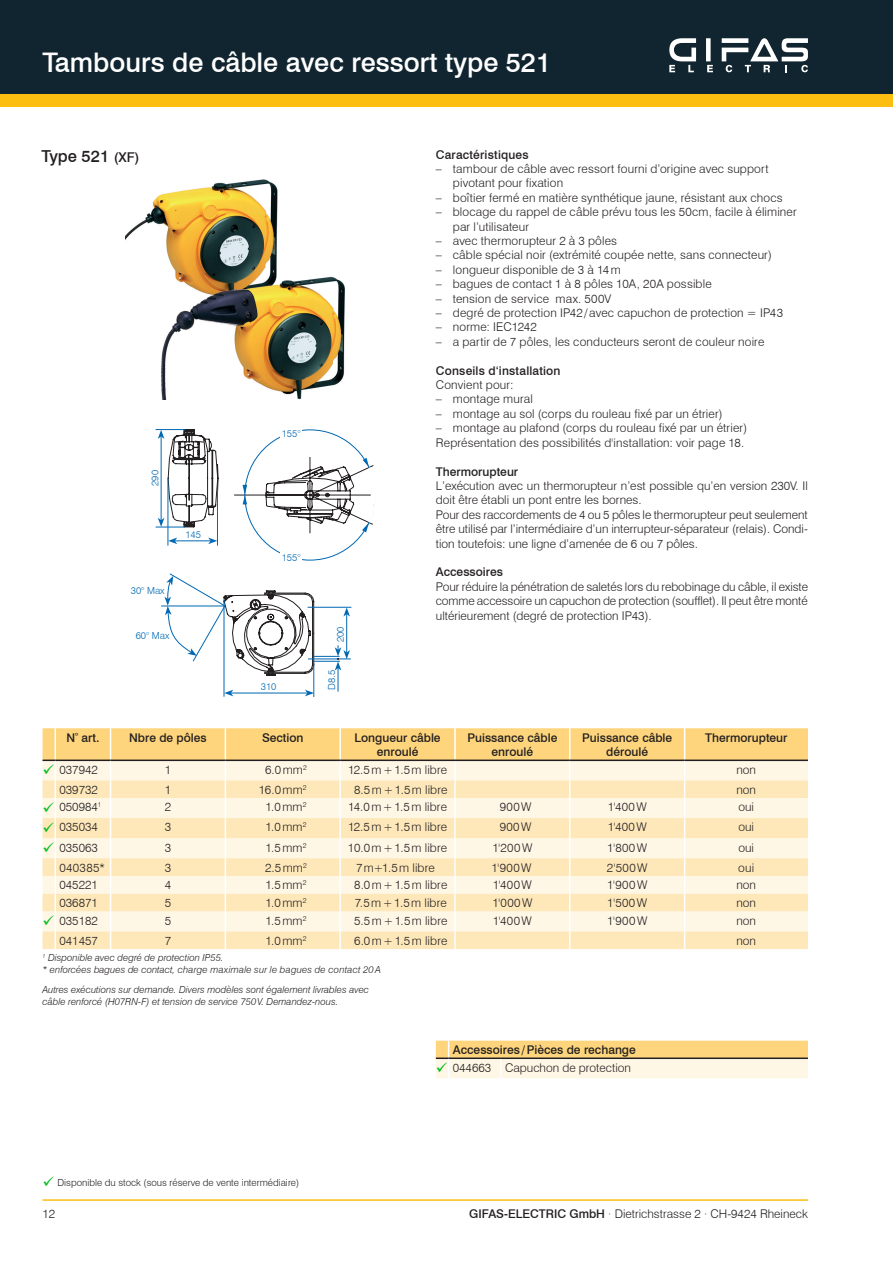
<style>
.page{position:relative;width:893px;height:1263px;background:#fff}
.page>*{position:absolute;margin:0;border:0;box-sizing:border-box;transform-origin:0 0}
.t1{font:500 27px "Swiss 721 BT";color:#fff}
.t2{font:500 16.5px "Swiss 721 BT";color:#231f20}
.t3{font:300 12px/14.4px "Swiss 721 BT";letter-spacing:.01em;color:#231f20}
.t4{font:500 12px/14.4px "Swiss 721 BT";color:#231f20;text-align:center}
.t5{font:italic 300 9.75px/12px "Swiss 721 BT";color:#231f20}
.t6{font:300 9.75px "Swiss 721 BT";color:#231f20}
.t7{font:300 9.75px "Swiss 721 BT";color:#0168b3}
.s1{font-size:13.5px}
.s2{color:#00bf1d}
.s3{font-weight:500}
</style>
<div class="page">
<div style="left:0;top:89px;width:893px;height:17px;background:#fdbe12"></div>
<div style="left:0;top:0;width:893px;height:94px;background:#112530"></div>
<hr style="left:43px;top:1199px;width:765px;height:2px;background:#fdbe12">
<div style="left:706px;top:38px;width:5px;height:23px;background:#fff"></div>
<svg style="left:669px;top:38px;width:27px;height:34px"></svg>
<svg style="left:707px;top:65px;width:6px;height:7px"></svg>
<svg style="left:722px;top:38px;width:86px;height:34px"></svg>
<img style="left:126px;top:179px;width:219px;height:221px">
<hr style="left:175px;top:541px;width:36px;height:1px;background:#0168b3">
<svg style="left:169px;top:537px;width:8px;height:7px"></svg>
<svg style="left:208px;top:537px;width:9px;height:7px"></svg>
<svg style="left:156px;top:429px;width:62px;height:99px"></svg>
<hr style="left:168px;top:478px;width:1px;height:68px;background:#0168b3">
<hr style="left:217px;top:489px;width:1px;height:57px;background:#0168b3">
<hr style="left:161px;top:606px;width:64px;height:1px;background:#0168b3">
<hr style="left:224px;top:600px;width:1px;height:97px;background:#0168b3">
<hr style="left:314px;top:663px;width:1px;height:34px;background:#0168b3">
<hr style="left:308px;top:659px;width:43px;height:1px;background:#0168b3">
<hr style="left:308px;top:607px;width:43px;height:1px;background:#0168b3">
<svg style="left:235px;top:457px;width:139px;height:76px"></svg>
<svg style="left:164px;top:573px;width:186px;height:123px"></svg>
<svg style="left:43px;top:728px;width:765px;height:221px;background:#fceac4"></svg>
<svg style="left:436px;top:1041px;width:372px;height:37px;background:#f5dfaf"></svg>
<h1 class="t1" style="left:43px;top:46px;width:510px">Tambours de câble avec ressort type 521</h1>
<h2 class="t2" style="left:41px;top:146px;width:100px">Type 521 <span class="s1">(XF)</span></h2>
<p class="t4" style="left:436px;top:147px;width:94px">Caractéristiques</p>
<p class="t3" style="left:453px;top:161px;width:317px;text-indent:-17px">– tambour de câble avec ressort fourni d’origine avec support pivotant pour fixation</p>
<p class="t3" style="left:436px;top:190px;width:348px">– boîtier fermé en matière synthétique jaune, résistant aux chocs</p>
<p class="t3" style="left:453px;top:205px;width:345px;text-indent:-17px">– blocage du rappel de câble prévu tous les 50cm, facile à éliminer par l’utilisateur</p>
<p class="t3" style="left:436px;top:233px;width:183px">– avec thermorupteur 2 à 3 pôles</p>
<p class="t3" style="left:436px;top:248px;width:337px">– câble spécial noir (extrémité coupée nette, sans connecteur)</p>
<p class="t3" style="left:436px;top:262px;width:186px">– longueur disponible de 3 à 14m</p>
<p class="t3" style="left:436px;top:277px;width:277px">– bagues de contact 1 à 8 pôles 10A, 20A possible</p>
<p class="t3" style="left:436px;top:291px;width:177px">– tension de service max. 500V</p>
<p class="t3" style="left:436px;top:305px;width:349px">– degré de protection IP42/avec capuchon de protection = IP43</p>
<p class="t3" style="left:436px;top:320px;width:102px">– norme: IEC1242</p>
<p class="t3" style="left:436px;top:334px;width:330px">– a partir de 7 pôles, les conducteurs seront de couleur noire</p>
<p class="t4" style="left:436px;top:363px;width:126px">Conseils d‘installation</p>
<p class="t3" style="left:436px;top:377px;width:79px">Convient pour:</p>
<p class="t3" style="left:436px;top:392px;width:98px">– montage mural</p>
<p class="t3" style="left:436px;top:406px;width:288px">– montage au sol (corps du rouleau fixé par un étrier)</p>
<p class="t3" style="left:436px;top:421px;width:313px">– montage au plafond (corps du rouleau fixé par un étrier)<br>Représentation des possibilités d'installation: voir page 18.</p>
<p class="t4" style="left:436px;top:464px;width:84px">Thermorupteur</p>
<p class="t3" style="left:436px;top:478px;width:374px">L’exécution avec un thermorupteur n’est possible qu’en version 230V. Il doit être établi un pont entre les bornes.<br>Pour des raccordements de 4 ou 5 pôles le thermorupteur peut seulement être utilisé par l’intermédiaire d’un interrupteur-séparateur (relais). Condi&shy;tion toutefois: une ligne d’amenée de 6 ou 7 pôles.</p>
<p class="t4" style="left:436px;top:565px;width:69px">Accessoires</p>
<p class="t3" style="left:436px;top:579px;width:374px;text-align:justify">Pour réduire la pénétration de saletés lors du rebobinage du câble, il existe comme accessoire un capuchon de protection (soufflet). Il peut être monté ultérieurement (degré de protection IP43).</p>
<p class="t7" style="left:282px;top:427px;width:20px">155°</p>
<p class="t7" style="left:149px;top:486px;width:17px;rotate:-90deg">290</p>
<p class="t7" style="left:185px;top:529px;width:17px">145</p>
<p class="t7" style="left:282px;top:551px;width:20px">155°</p>
<p class="t7" style="left:131px;top:584px;width:35px">30° Max</p>
<p class="t7" style="left:136px;top:629px;width:35px">60° Max</p>
<p class="t7" style="left:335px;top:642px;width:17px;rotate:-90deg">200</p>
<p class="t7" style="left:261px;top:681px;width:17px">310</p>
<p class="t7" style="left:326px;top:690px;width:21px;rotate:-90deg">D8.5</p>
<p class="t4" style="left:66px;top:730px;width:34px">N<sup>º</sup> art.</p>
<p class="t4" style="left:129px;top:730px;width:79px">Nbre de pôles</p>
<p class="t4" style="left:262px;top:730px;width:43px">Section</p>
<p class="t4" style="left:355px;top:730px;width:88px">Longueur câble enroulé</p>
<p class="t4" style="left:467px;top:730px;width:92px">Puissance câble enroulé</p>
<p class="t4" style="left:582px;top:730px;width:92px">Puissance câble déroulé</p>
<p class="t4" style="left:705px;top:730px;width:84px">Thermorupteur</p>
<p class="t3" style="left:43px;top:762px;width:57px"><span class="s2">✓</span> 037942</p>
<p class="t3" style="left:165px;top:762px;width:8px">1</p>
<p class="t3" style="left:265px;top:762px;width:43px">6.0mm<sup>2</sup></p>
<p class="t3" style="left:348px;top:762px;width:101px">12.5m+1.5m libre</p>
<p class="t3" style="left:736px;top:762px;width:21px">non</p>
<p class="t3" style="left:60px;top:782px;width:40px">039732</p>
<p class="t3" style="left:165px;top:782px;width:8px">1</p>
<p class="t3" style="left:259px;top:782px;width:49px">16.0mm<sup>2</sup></p>
<p class="t3" style="left:354px;top:782px;width:95px">8.5m+1.5m libre</p>
<p class="t3" style="left:736px;top:782px;width:21px">non</p>
<p class="t3" style="left:43px;top:800px;width:61px"><span class="s2">✓</span> 050984<sup>1</sup></p>
<p class="t3" style="left:165px;top:800px;width:8px">2</p>
<p class="t3" style="left:265px;top:800px;width:43px">1.0mm<sup>2</sup></p>
<p class="t3" style="left:348px;top:800px;width:100px">14.0m+1.5m libre</p>
<p class="t3" style="left:500px;top:800px;width:33px">900W</p>
<p class="t3" style="left:608px;top:800px;width:41px">1'400W</p>
<p class="t3" style="left:738px;top:800px;width:17px">oui</p>
<p class="t3" style="left:43px;top:820px;width:57px"><span class="s2">✓</span> 035034</p>
<p class="t3" style="left:165px;top:820px;width:8px">3</p>
<p class="t3" style="left:265px;top:820px;width:43px">1.0mm<sup>2</sup></p>
<p class="t3" style="left:348px;top:820px;width:101px">12.5m+1.5m libre</p>
<p class="t3" style="left:500px;top:820px;width:33px">900W</p>
<p class="t3" style="left:608px;top:820px;width:41px">1'400W</p>
<p class="t3" style="left:738px;top:820px;width:17px">oui</p>
<p class="t3" style="left:43px;top:840px;width:57px"><span class="s2">✓</span> 035063</p>
<p class="t3" style="left:165px;top:840px;width:8px">3</p>
<p class="t3" style="left:265px;top:840px;width:43px">1.5mm<sup>2</sup></p>
<p class="t3" style="left:348px;top:840px;width:101px">10.0m+1.5m libre</p>
<p class="t3" style="left:492px;top:840px;width:41px">1'200W</p>
<p class="t3" style="left:607px;top:840px;width:41px">1'800W</p>
<p class="t3" style="left:738px;top:840px;width:17px">oui</p>
<p class="t3" style="left:60px;top:860px;width:47px">040385*</p>
<p class="t3" style="left:165px;top:860px;width:8px">3</p>
<p class="t3" style="left:265px;top:860px;width:43px">2.5mm<sup>2</sup></p>
<p class="t3" style="left:356px;top:860px;width:80px">7m+1.5m libre</p>
<p class="t3" style="left:491px;top:860px;width:42px">1'900W</p>
<p class="t3" style="left:607px;top:860px;width:42px">2'500W</p>
<p class="t3" style="left:738px;top:860px;width:17px">oui</p>
<p class="t3" style="left:60px;top:878px;width:40px">045221</p>
<p class="t3" style="left:165px;top:878px;width:8px">4</p>
<p class="t3" style="left:265px;top:878px;width:43px">1.5mm<sup>2</sup></p>
<p class="t3" style="left:354px;top:878px;width:95px">8.0m+1.5m libre</p>
<p class="t3" style="left:493px;top:878px;width:41px">1'400W</p>
<p class="t3" style="left:607px;top:878px;width:42px">1'900W</p>
<p class="t3" style="left:736px;top:878px;width:21px">non</p>
<p class="t3" style="left:60px;top:895px;width:40px">036871</p>
<p class="t3" style="left:165px;top:895px;width:8px">5</p>
<p class="t3" style="left:265px;top:895px;width:43px">1.0mm<sup>2</sup></p>
<p class="t3" style="left:355px;top:895px;width:94px">7.5m+1.5m libre</p>
<p class="t3" style="left:492px;top:895px;width:42px">1'000W</p>
<p class="t3" style="left:607px;top:895px;width:41px">1'500W</p>
<p class="t3" style="left:736px;top:895px;width:21px">non</p>
<p class="t3" style="left:43px;top:913px;width:57px"><span class="s2">✓</span> 035182</p>
<p class="t3" style="left:165px;top:913px;width:8px">5</p>
<p class="t3" style="left:265px;top:913px;width:43px">1.5mm<sup>2</sup></p>
<p class="t3" style="left:354px;top:913px;width:95px">5.5m+1.5m libre</p>
<p class="t3" style="left:493px;top:913px;width:41px">1'400W</p>
<p class="t3" style="left:607px;top:913px;width:42px">1'900W</p>
<p class="t3" style="left:736px;top:913px;width:21px">non</p>
<p class="t3" style="left:60px;top:933px;width:40px">041457</p>
<p class="t3" style="left:165px;top:933px;width:8px">7</p>
<p class="t3" style="left:265px;top:933px;width:43px">1.0mm<sup>2</sup></p>
<p class="t3" style="left:354px;top:933px;width:95px">6.0m+1.5m libre</p>
<p class="t3" style="left:736px;top:933px;width:21px">non</p>
<p class="t5" style="left:43px;top:951px;width:340px"><sup>1</sup> Disponible avec degré de protection IP55.<br>* enforcées bagues de contact, charge maximale sur le bagues de contact 20A</p>
<p class="t5" style="left:43px;top:984px;width:328px">Autres exécutions sur demande. Divers modèles sont également livrables avec câble renforcé (H07RN-F) et tension de service 750V. Demandez-nous.</p>
<p class="t4" style="left:453px;top:1042px;width:184px">Accessoires/Pièces de rechange</p>
<p class="t3" style="left:436px;top:1060px;width:196px"><span class="s2">✓</span> 044663 Capuchon de protection</p>
<p class="t6" style="left:43px;top:1177px;width:258px"><span class="s2">✓</span> Disponible du stock (sous réserve de vente intermédiaire)</p>
<p class="t3" style="left:43px;top:1207px;width:14px">12</p>
<p class="t3" style="left:469px;top:1207px;width:340px"><span class="s3">GIFAS-ELECTRIC GmbH</span> · Dietrichstrasse 2 · CH-9424 Rheineck</p>
</div>
